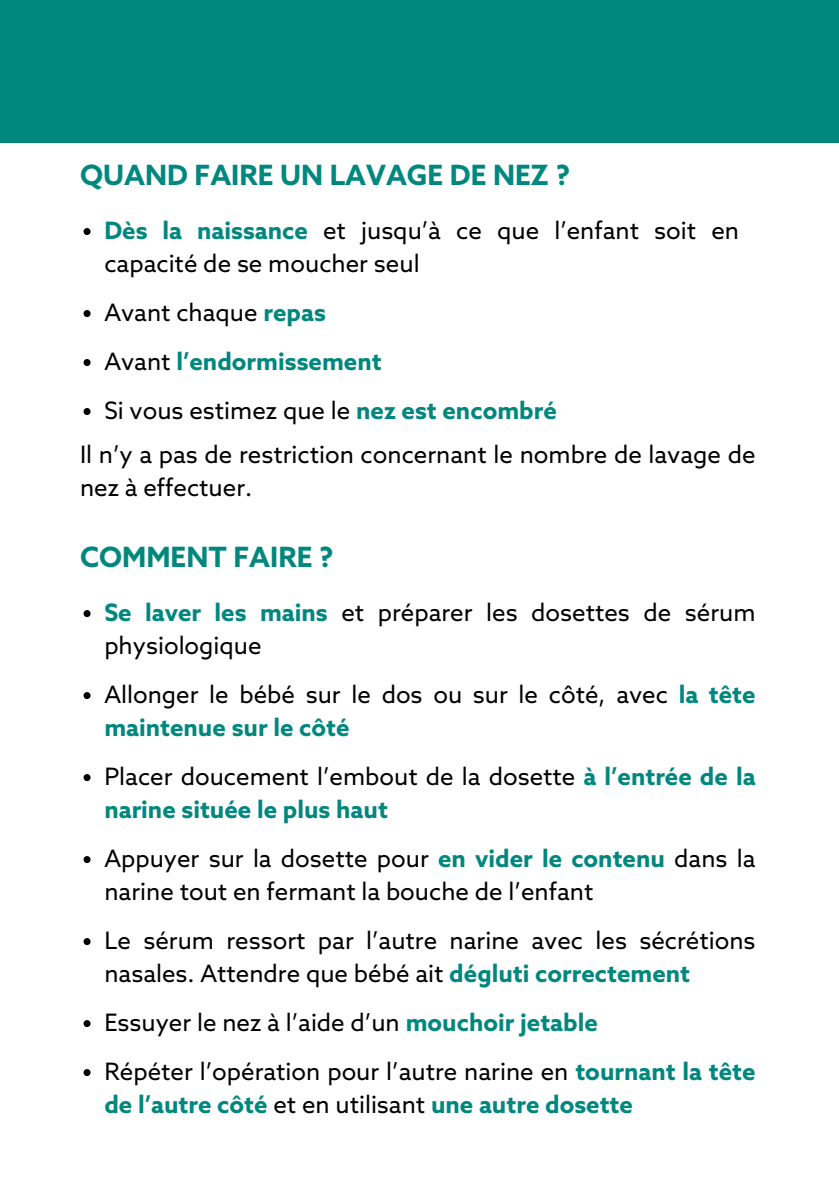
<style>
.page{position:relative;width:839px;height:1191px;background:#fff}
.page>*{position:absolute;margin:0;border:0;box-sizing:border-box;transform-origin:0 0}
.t1{font:700 28px "Azo Sans";color:#00877e}
.t2{font:24px/33px "Azo Sans";color:#000}
.t3{font:700 24px/33px "Azo Sans";color:#00877e}
.s1{font-weight:700;color:#00877e}
.s2{font-weight:400;color:#000}
</style>
<div class="page">
<svg style="left:84px;top:228px;width:7px;height:7px"></svg>
<svg style="left:84px;top:310px;width:7px;height:7px"></svg>
<svg style="left:84px;top:359px;width:7px;height:7px"></svg>
<svg style="left:84px;top:408px;width:7px;height:7px"></svg>
<svg style="left:84px;top:610px;width:7px;height:7px"></svg>
<svg style="left:84px;top:692px;width:7px;height:7px"></svg>
<svg style="left:84px;top:774px;width:7px;height:7px"></svg>
<svg style="left:84px;top:856px;width:7px;height:7px"></svg>
<svg style="left:84px;top:938px;width:7px;height:7px"></svg>
<svg style="left:84px;top:1020px;width:7px;height:7px"></svg>
<svg style="left:84px;top:1069px;width:7px;height:7px"></svg>
<div style="left:0;top:0;width:838px;height:143px;background:#00877e"></div>
<h1 class="t1" style="left:80px;top:161px;width:491px">QUAND FAIRE UN LAVAGE DE NEZ ?</h1>
<p class="t2" style="left:104px;top:216px;width:636px"><span class="s1">Dès la naissance</span> et jusqu’à ce que l’enfant soit en capacité de se moucher seul</p>
<p class="t2" style="left:104px;top:298px;width:223px">Avant chaque <span class="s1">repas</span></p>
<p class="t3" style="left:104px;top:347px;width:279px"><span class="s2">Avant</span> l’endormissement</p>
<p class="t2" style="left:104px;top:396px;width:454px">Si vous estimez que le <span class="s1">nez est encombré</span></p>
<p class="t2" style="left:80px;top:440px;width:677px">Il n’y a pas de restriction concernant le nombre de lavage de nez à effectuer.</p>
<h1 class="t1" style="left:80px;top:543px;width:255px">COMMENT FAIRE ?</h1>
<p class="t2" style="left:104px;top:598px;width:652px"><span class="s1">Se laver les mains</span> et préparer les dosettes de sérum physiologique</p>
<p class="t2" style="left:104px;top:680px;width:652px">Allonger le bébé sur le dos ou sur le côté, avec <span class="s1">la tête maintenue sur le côté</span></p>
<p class="t3" style="left:104px;top:762px;width:652px"><span class="s2">Placer doucement l’embout de la dosette</span> à l’entrée de la narine située le plus haut</p>
<p class="t2" style="left:104px;top:844px;width:652px">Appuyer sur la dosette pour <span class="s1">en vider le contenu</span> dans la narine tout en fermant la bouche de l’enfant</p>
<p class="t2" style="left:104px;top:926px;width:652px">Le sérum ressort par l’autre narine avec les sécrétions nasales. Attendre que bébé ait <span class="s1">dégluti correctement</span></p>
<p class="t2" style="left:104px;top:1008px;width:495px">Essuyer le nez à l’aide d’un <span class="s1">mouchoir jetable</span></p>
<p class="t2" style="left:104px;top:1057px;width:652px">Répéter l’opération pour l’autre narine en <span class="s1">tournant la tête de l’autre côté</span> et en utilisant <span class="s1">une autre dosette</span></p>
</div>
